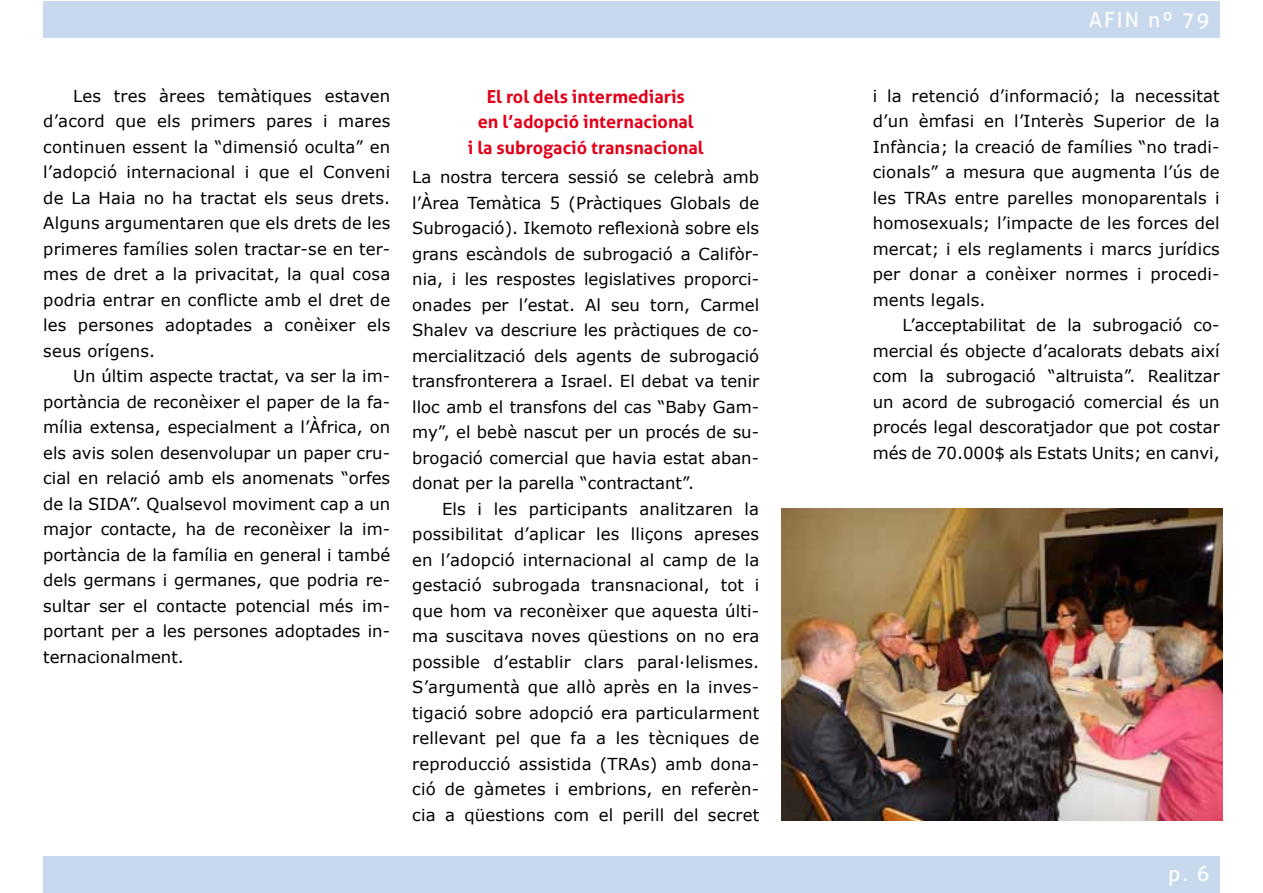
<style>
.page{position:relative;width:1263px;height:893px;background:#fff}
.page>*{position:absolute;margin:0;border:0;box-sizing:border-box;transform-origin:0 0}
.t1{font:21px "Aller";letter-spacing:.1em;color:#fff}
.t2{font:700 18px/25.5px "Aller";color:#e2001a;text-align:center}
.t3{font:16.5px/25.5px "Verdana";color:#000;text-align:justify}
</style>
<div class="page">
<div style="left:43px;top:1px;width:1177px;height:37px;background:#c8d9ee"></div>
<div style="left:43px;top:856px;width:1177px;height:37px;background:#c8d9ee"></div>
<img style="left:781px;top:508px;width:441px;height:313px">
<p class="t3" style="left:43px;top:83px;width:349px;text-indent:30px">Les tres àrees temàtiques estaven d’acord que els primers pares i mares continuen essent la “dimensió oculta” en l’adopció internacional i que el Conveni de La Haia no ha tractat els seus drets.<br>Alguns argumentaren que els drets de les primeres famílies solen tractar-se en ter&shy;mes de dret a la privacitat, la qual cosa podria entrar en conflicte amb el dret de les persones adoptades a conèixer els seus orígens.</p>
<p class="t3" style="left:43px;top:363px;width:348px;text-indent:30px">Un últim aspecte tractat, va ser la im&shy;portància de reconèixer el paper de la fa&shy;mília extensa, especialment a l’Àfrica, on els avis solen desenvolupar un paper cru&shy;cial en relació amb els anomenats “orfes de la SIDA”. Qualsevol moviment cap a un major contacte, ha de reconèixer la im&shy;portància de la família en general i també dels germans i germanes, que podria re&shy;sultar ser el contacte potencial més im&shy;portant per a les persones adoptades in&shy;ternacionalment.</p>
<p class="t2" style="left:468px;top:83px;width:237px">El rol dels intermediaris<br>en l’adopció internacional<br>i la subrogació transnacional</p>
<p class="t3" style="left:412px;top:164px;width:348px">La nostra tercera sessió se celebrà amb l’Àrea Temàtica 5 (Pràctiques Globals de Subrogació). Ikemoto reflexionà sobre els grans escàndols de subrogació a Califòr&shy;nia, i les respostes legislatives proporci&shy;onades per l’estat. Al seu torn, Carmel Shalev va descriure les pràctiques de co&shy;mercialització dels agents de subrogació transfronterera a Israel. El debat va tenir lloc amb el transfons del cas “Baby Gam&shy;my”, el bebè nascut per un procés de su&shy;brogació comercial que havia estat aban&shy;donat per la parella “contractant”.</p>
<p class="t3" style="left:412px;top:496px;width:348px;text-indent:30px">Els i les participants analitzaren la possibilitat d’aplicar les lliçons apreses en l’adopció internacional al camp de la gestació subrogada transnacional, tot i que hom va reconèixer que aquesta últi&shy;ma suscitava noves qüestions on no era possible d’establir clars paral·lelismes.<br>S’argumentà que allò après en la inves&shy;tigació sobre adopció era particularment rellevant pel que fa a les tècniques de reproducció assistida (TRAs) amb dona&shy;ció de gàmetes i embrions, en referèn&shy;cia a qüestions com el perill del secret</p>
<p class="t1" style="left:1089px;top:7px;width:122px">AFIN nº 79</p>
<p class="t3" style="left:873px;top:83px;width:348px">i la retenció d’informació; la necessitat d’un èmfasi en l’Interès Superior de la Infància; la creació de famílies “no tradi&shy;cionals” a mesura que augmenta l’ús de les TRAs entre parelles monoparentals i homosexuals; l’impacte de les forces del mercat; i els reglaments i marcs jurídics per donar a conèixer normes i procedi&shy;ments legals.</p>
<p class="t3" style="left:873px;top:312px;width:348px;text-indent:30px">L’acceptabilitat de la subrogació co&shy;mercial és objecte d’acalorats debats així com la subrogació “altruista”. Realitzar un acord de subrogació comercial és un procés legal descoratjador que pot costar més de 70.000$ als Estats Units; en canvi,</p>
<p class="t1" style="left:1168px;top:861px;width:43px">p. 6</p>
</div>
